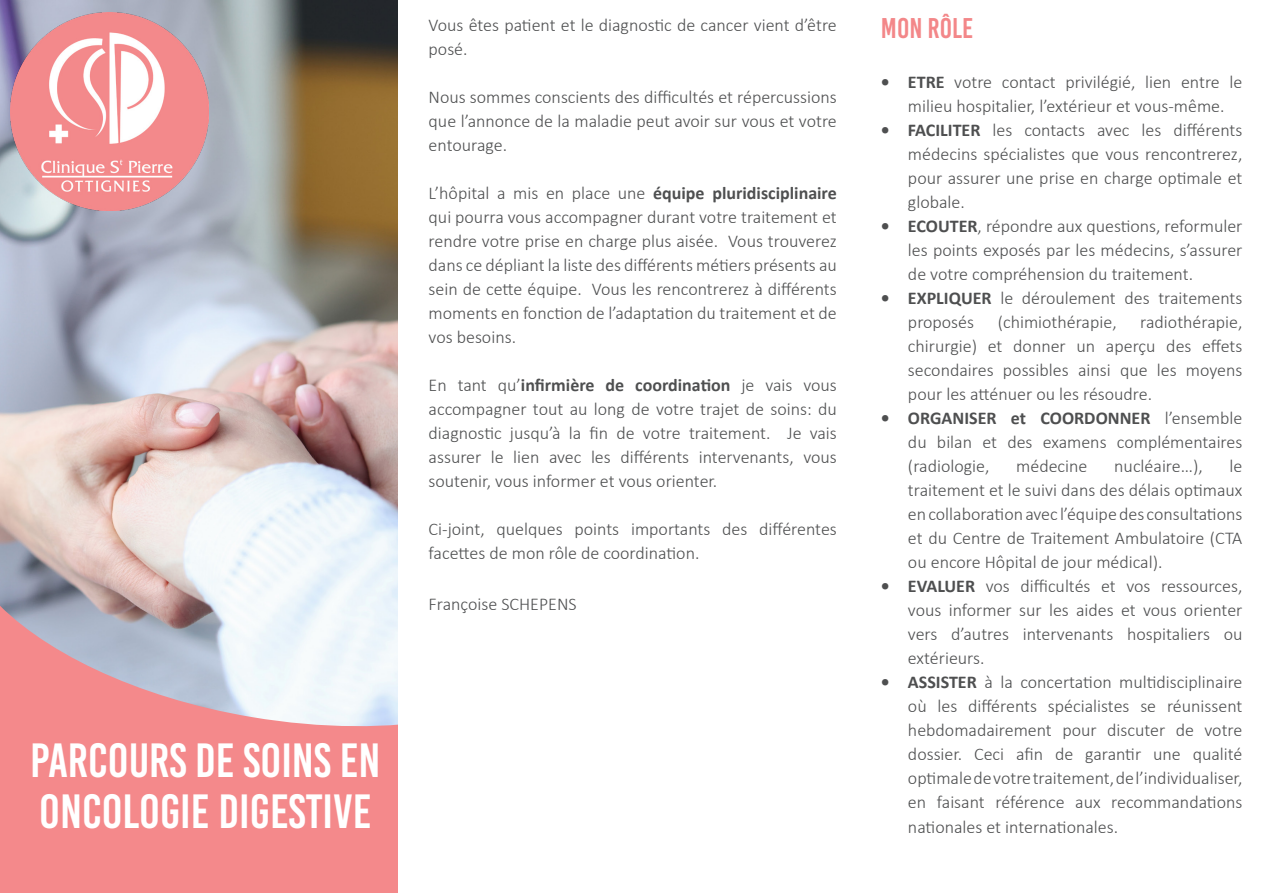
<style>
.page{position:relative;width:1263px;height:893px;background:#fff}
.page>*{position:absolute;margin:0;border:0;box-sizing:border-box;transform-origin:0 0}
.t1{font:48px/51px "Bebas Kai";color:#fff}
.t2{font:28.5px "Bebas Kai";color:#f38789}
.Style_de_paragraphe{font:300 18px/24px "Calibri";color:#4e4f50;text-align:justify}
.s1{font-weight:700}
</style>
<div class="page">
<img style="left:0;top:0;width:398px;height:595px">
<svg style="left:0;top:595px;width:398px;height:298px;fill:#f4898b"></svg>
<img style="left:11px;top:12px;width:197px;height:198px">
<p class="t1" style="left:30px;top:735px;width:352px">PARCOURS DE SOINS EN<br>ONCOLOGIE DIGESTIVE</p>
<p class="Style_de_paragraphe" style="left:429px;top:12px;width:410px">Vous êtes patient et le diagnostic de cancer vient d’être posé.</p>
<p class="Style_de_paragraphe" style="left:429px;top:84px;width:410px">Nous sommes conscients des difficultés et répercussions que l’annonce de la maladie peut avoir sur vous et votre entourage.</p>
<p class="Style_de_paragraphe" style="left:429px;top:180px;width:410px">L’hôpital a mis en place une <span class="s1">équipe pluridisciplinaire </span>qui pourra vous accompagner durant votre traitement et rendre votre prise en charge plus aisée. Vous trouverez dans ce dépliant la liste des différents métiers présents au sein de cette équipe. Vous les rencontrerez à différents moments en fonction de l’adaptation du traitement et de vos besoins.</p>
<p class="Style_de_paragraphe" style="left:429px;top:372px;width:410px">En tant qu’<span class="s1">infirmière de coordination</span> je vais vous accompagner tout au long de votre trajet de soins: du diagnostic jusqu’à la fin de votre traitement. Je vais assurer le lien avec les différents intervenants, vous soutenir, vous informer et vous orienter.</p>
<p class="Style_de_paragraphe" style="left:429px;top:516px;width:410px">Ci-joint, quelques points importants des différentes facettes de mon rôle de coordination.</p>
<p class="Style_de_paragraphe" style="left:429px;top:591px;width:150px">Françoise SCHEPENS</p>
<p class="t2" style="left:881px;top:13px;width:94px">MON RÔLE</p>
<p class="Style_de_paragraphe" style="left:881px;top:70px;width:363px;text-align:center"><span class="s1">• ETRE</span> votre contact privilégié, lien entre le milieu hospitalier, l’extérieur et vous-même.</p>
<p class="Style_de_paragraphe" style="left:908px;top:118px;width:336px;text-indent:-27px"><span class="s1">• FACILITER</span> les contacts avec les différents médecins spécialistes que vous rencontrerez, pour assurer une prise en charge optimale et globale.</p>
<p class="Style_de_paragraphe" style="left:908px;top:214px;width:336px;text-indent:-27px"><span class="s1">• ECOUTER</span>, répondre aux questions, reformuler les points exposés par les médecins, s’assurer de votre compréhension du traitement.</p>
<p class="Style_de_paragraphe" style="left:908px;top:286px;width:336px;text-indent:-27px"><span class="s1">• EXPLIQUER</span> le déroulement des traitements proposés</p>
<p class="Style_de_paragraphe" style="left:998px;top:310px;width:121px">(chimiothérapie,</p>
<p class="Style_de_paragraphe" style="left:908px;top:310px;width:336px;text-indent:232px">radiothérapie, chirurgie) et donner un aperçu des effets secondaires possibles ainsi que les moyens pour les atténuer ou les résoudre.</p>
<p class="Style_de_paragraphe" style="left:908px;top:406px;width:336px;text-indent:-27px"><span class="s1">• ORGANISER et COORDONNER</span> l’ensemble du bilan et des examens complémentaires (radiologie,</p>
<p class="Style_de_paragraphe" style="left:1016px;top:454px;width:73px">médecine</p>
<p class="Style_de_paragraphe" style="left:1114px;top:454px;width:90px">nucléaire…),</p>
<p class="Style_de_paragraphe" style="left:908px;top:454px;width:336px;text-indent:322px">le traitement et le suivi dans des délais optimaux en collaboration avec l’équipe des consultations et du Centre de Traitement Ambulatoire (CTA ou encore Hôpital de jour médical).</p>
<p class="Style_de_paragraphe" style="left:908px;top:574px;width:336px;text-indent:-27px"><span class="s1">• EVALUER</span> vos difficultés et vos ressources, vous informer sur les aides et vous orienter vers d’autres intervenants hospitaliers ou extérieurs.</p>
<p class="Style_de_paragraphe" style="left:908px;top:670px;width:336px;text-indent:-27px"><span class="s1">• ASSISTER</span> à la concertation multidisciplinaire où les différents spécialistes se réunissent hebdomadairement pour discuter de votre dossier. Ceci afin de garantir une qualité optimale de votre traitement, de l’individualiser, en faisant référence aux recommandations nationales et internationales.</p>
</div>
